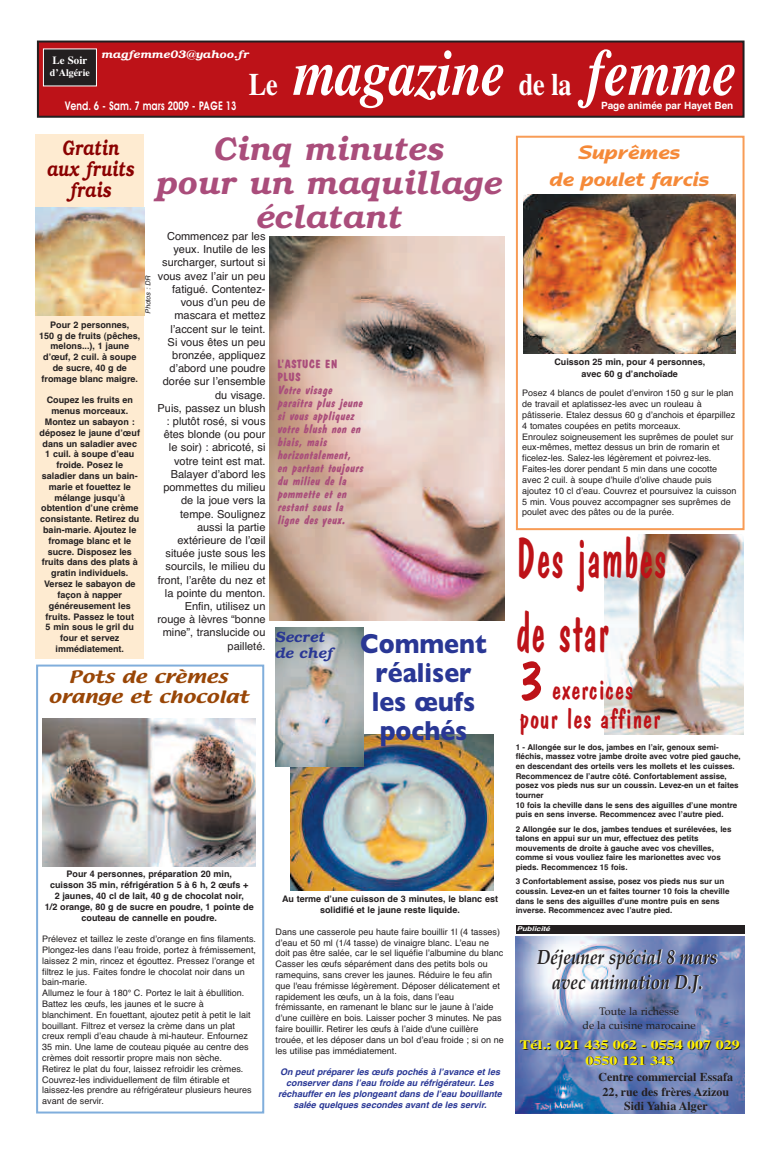
<style>
.page{position:relative;width:780px;height:1149px;background:#fff}
.page>*{position:absolute;margin:0;border:0;box-sizing:border-box;transform-origin:0 0}
.t1{font:italic 700 65.1px "Times";letter-spacing:-.01em;color:#fff;scale:.84 1}
.t2{font:57px/74.1px "Dom Casual";color:#bd1218;scale:.7 1}
.t3{font:italic 600 33px/34px "Bookman";color:#aa4d7b;text-align:center}
.t4{font:28.3px/28.3px "Dom Casual";color:#bd1218;scale:.95 1}
.t5{font:700 27.8px/28.9px "Gill Sans";color:#293795;scale:.9 1}
.t6{font:italic 600 21.1px/21.1px "Bookman";color:#8b0202;text-align:center;scale:.78 1}
.t7{font:italic 700 20.5px/25px "Palatino";color:#231f20;text-align:center;scale:.83 1}
.t8{font:700 20px/27.3px "Nadianne";color:#f58938;text-align:center}
.t9{font:15px/20px "Textile";color:#994606;text-align:center;scale:1.32 1}
.t10{font:italic 600 15px "Bookman";color:#293795}
.t11{font:700 12.7px/15.3px "Times";color:#fff101;text-align:center;scale:1.25 1}
.t12{font:italic 700 12px/13px "Dom Casual";color:#aa4d7b}
.t13{font:700 12px/14.4px "Times";color:#231f20;text-align:center}
.t14{font:600 12px "Avant Garde";color:#fff;scale:.79 1}
.t15{font:700 12px/13px "Dom Casual";color:#aa4d7b}
.t16{font:11px/13.2px "Helvetica";color:#231f20;text-align:right}
.t17{font:italic 600 11px "Bookman";color:#fff;scale:1.09 1}
.t18{font:700 11px "Times";color:#fff}
.t19{font:10.9px/13.2px "Palatino";color:#231f20;text-align:center}
.t20{font:700 10px "Helvetica";color:#fff}
.t21{font:700 10px "Times";color:#fff}
.t22{font:9px/10.8px "Helvetica";color:#231f20}
.t23{font:700 9px/10.8px "Helvetica";color:#231f20;text-align:center}
.t24{font:italic 700 9px/10.8px "Helvetica";color:#293795;text-align:center}
.t25{font:700 8px/9.6px "Helvetica";color:#231f20}
.t26{font:italic 7px "Helvetica";color:#231f20}
.t27{font:italic 700 6.5px "Helvetica";color:#fff;scale:1.22 1}
.s1{font-style:normal;font-size:31.2px}
.s2{font-size:60px}
</style>
<div class="page">
<div style="left:38px;top:42px;width:705px;height:75px;background:#bd1218"></div>
<div style="left:37px;top:40px;width:707px;height:78px;border:2px solid #231f20"></div>
<div style="left:44px;top:49px;width:52px;height:36px;background:#231f20"></div>
<div style="left:43px;top:48px;width:54px;height:38px;border:1px solid #fff"></div>
<img style="left:604px;top:534px;width:139px;height:200px">
<div style="left:35px;top:134px;width:109px;height:524px;background:#feebd1"></div>
<div style="left:36px;top:664px;width:228px;height:449px;border:2px solid #80aedc"></div>
<img style="left:42px;top:718px;width:213px;height:148px">
<div style="left:516px;top:136px;width:228px;height:394px;border:2px solid #f89c56"></div>
<img style="left:523px;top:195px;width:212px;height:158px">
<img style="left:290px;top:734px;width:204px;height:156px">
<img style="left:269px;top:236px;width:235px;height:384px">
<img style="left:275px;top:627px;width:88px;height:139px">
<img style="left:35px;top:207px;width:109px;height:108px">
<img style="left:515px;top:936px;width:229px;height:177px">
<div style="left:515px;top:924px;width:229px;height:9px;background:#231f20"></div>
<h1 class="t1" style="left:249px;top:34px;width:581px"><span class="s1">Le</span> magazine <span class="s1">de la</span> femme</h1>
<p class="t17" style="left:102px;top:47px;width:137px">magfemme03@yahoo.fr</p>
<p class="t18" style="left:53px;top:54px;width:36px">Le Soir</p>
<p class="t21" style="left:50px;top:67px;width:41px">d’Algérie</p>
<h3 class="t14" style="left:65px;top:99px;width:219px">Vend. 6 - Sam. 7 mars 2009 - PAGE 13</h3>
<p class="t20" style="left:601px;top:99px;width:134px">Page animée par Hayet Ben</p>
<h3 class="t6" style="left:47px;top:137px;width:114px">Gratin aux fruits frais</h3>
<h3 class="t3" style="left:157px;top:131px;width:348px">Cinq minutes<br>pour un maquillage éclatant</h3>
<p class="t16" style="left:157px;top:229px;width:109px">Commencez par les yeux. Inutile de les surcharger, surtout si vous avez l’air un peu fatigué. Contentez&shy;vous d’un peu de mascara et mettez l’accent sur le teint.<br>Si vous êtes un peu bronzée, appliquez d’abord une poudre dorée sur l’ensemble du visage.<br>Puis, passez un blush : plutôt rosé, si vous êtes blonde (ou pour le soir) : abricoté, si votre teint est mat.<br>Balayer d’abord les pommettes du milieu de la joue vers la tempe. Soulignez aussi la partie extérieure de l’œil située juste sous les sourcils, le milieu du front, l’arête du nez et la pointe du menton.<br>Enfin, utilisez un rouge à lèvres “bonne mine”, translucide ou pailleté.</p>
<p class="t26" style="left:144px;top:314px;width:42px;rotate:-90deg">Photos : DR</p>
<p class="t23" style="left:39px;top:319px;width:103px">Pour 2 personnes,<br>150 g de fruits (pêches, melons...), 1 jaune d’œuf, 2 cuil. à soupe de sucre, 40 g de fromage blanc maigre.</p>
<p class="t23" style="left:40px;top:395px;width:102px">Coupez les fruits en menus morceaux.<br>Montez un sabayon : déposez le jaune d’œuf dans un saladier avec<br>1 cuil. à soupe d’eau froide. Posez le saladier dans un bain&shy;marie et fouettez le mélange jusqu’à obtention d’une crème consistante. Retirez du bain-marie. Ajoutez le fromage blanc et le sucre. Disposez les fruits dans des plats à gratin individuels.<br>Versez le sabayon de façon à napper généreusement les fruits. Passez le tout<br>5 min sous le gril du four et servez immédiatement.</p>
<h3 class="t9" style="left:48px;top:668px;width:153px">Pots de crèmes orange et chocolat</h3>
<h3 class="t15" style="left:277px;top:358px;width:62px">L’ASTUCE EN<br>PLUS</h3>
<h3 class="t12" style="left:277px;top:384px;width:90px">Votre visage paraîtra plus jeune si vous appliquez votre blush non en biais, mais horizontalement, en partant toujours du milieu de la pommette et en restant sous la ligne des yeux.</h3>
<h3 class="t10" style="left:275px;top:627px;width:51px">Secret</h3>
<h3 class="t5" style="left:372px;top:628px;width:129px;text-indent:-96px"><sub>de</sub> <sub>chef</sub> Comment réaliser les œufs pochés</h3>
<p class="t23" style="left:45px;top:868px;width:210px">Pour 4 personnes, préparation 20 min,<br>cuisson 35 min, réfrigération 5 à 6 h, 2 œufs +<br>2 jaunes, 40 cl de lait, 40 g de chocolat noir,<br>1/2 orange, 80 g de sucre en poudre, 1 pointe de couteau de cannelle en poudre.</p>
<p class="t22" style="left:42px;top:933px;width:215px">Prélevez et taillez le zeste d’orange en fins filaments.<br>Plongez-les dans l’eau froide, portez à frémissement, laissez 2 min, rincez et égouttez. Pressez l’orange et filtrez le jus. Faites fondre le chocolat noir dans un bain-marie.<br>Allumez le four à 180° C. Portez le lait à ébullition.<br>Battez les œufs, les jaunes et le sucre à blanchiment. En fouettant, ajoutez petit à petit le lait bouillant. Filtrez et versez la crème dans un plat creux rempli d’eau chaude à mi-hauteur. Enfournez 35 min. Une lame de couteau piquée au centre des crèmes doit ressortir propre mais non sèche.<br>Retirez le plat du four, laissez refroidir les crèmes.<br>Couvrez-les individuellement de film étirable et laissez-les prendre au réfrigérateur plusieurs heures avant de servir.</p>
<p class="t23" style="left:282px;top:893px;width:217px">Au terme d’une cuisson de 3 minutes, le blanc est solidifié et le jaune reste liquide.</p>
<p class="t22" style="left:275px;top:925px;width:230px">Dans une casserole peu haute faire bouillir 1l (4 tasses) d’eau et 50 ml (1/4 tasse) de vinaigre blanc. L’eau ne doit pas être salée, car le sel liquéfie l’albumine du blanc Casser les œufs séparément dans des petits bols ou ramequins, sans crever les jaunes. Réduire le feu afin que l'eau frémisse légèrement. Déposer délicatement et rapidement les œufs, un à la fois, dans l’eau frémissante, en ramenant le blanc sur le jaune à l’aide d’une cuillère en bois. Laisser pocher 3 minutes. Ne pas faire bouillir. Retirer les œufs à l’aide d'une cuillère trouée, et les déposer dans un boI d’eau froide ; si on ne les utilise pas immédiatement.</p>
<p class="t24" style="left:278px;top:1066px;width:228px">On peutpréparerlesœufspochésàl’avanceetles conserverdansl’eau froideau réfrigérateur.Les réchaufferen lesplongeantdansdel’eau bouillante saléequelquessecondesavantdelesservir.</p>
<h3 class="t8" style="left:549px;top:138px;width:161px">Suprêmes<br>de poulet farcis</h3>
<p class="t23" style="left:554px;top:356px;width:152px;line-height:12px">Cuisson 25 min, pour 4 personnes, avec 60 g d’anchoïade</p>
<p class="t22" style="left:522px;top:388px;width:216px">Posez 4 blancs de poulet d’environ 150 g sur le plan de travail et aplatissez-les avec un rouleau à pâtisserie. Etalez dessus 60 g d’anchois et éparpillez 4 tomates coupées en petits morceaux.<br>Enroulez soigneusement les suprêmes de poulet sur eux-mêmes, mettez dessus un brin de romarin et ficelez-les. Salez-les légèrement et poivrez-les.<br>Faites-les dorer pendant 5 min dans une cocotte avec 2 cuil. à soupe d’huile d’olive chaude puis ajoutez 10 cl d’eau. Couvrez et poursuivez la cuisson 5 min. Vous pouvez accompagner ses suprêmes de poulet avec des pâtes ou de la purée.</p>
<h2 class="t2" style="left:515px;top:526px;width:218px">Des jambes de star</h2>
<h3 class="t4" style="left:519px;top:678px;width:150px"><span class="s2">3</span> exercices pour les affiner</h3>
<p class="t25" style="left:515px;top:742px;width:226px">1 - Allongée sur le dos, jambes en l’air, genoux semi&shy;fléchis, massez votre jambe droite avec votre pied gauche, en descendant des orteils vers les mollets et les cuisses.<br>Recommencez de l’autre côté. Confortablement assise, posez vos pieds nus sur un coussin. Levez-en un et faites tourner<br>10 fois la cheville dans le sens des aiguilles d’une montre puis en sens inverse. Recommencez avec l’autre pied.</p>
<p class="t25" style="left:515px;top:823px;width:217px">2 Allongée sur le dos, jambes tendues et surélevées, les talons en appui sur un mur, effectuez des petits mouvements de droite à gauche avec vos chevilles, comme si vous vouliez faire les marionettes avec vos pieds. Recommencez 15 fois.</p>
<p class="t25" style="left:515px;top:876px;width:215px">3 Confortablement assise, posez vos pieds nus sur un coussin. Levez-en un et faites tourner 10 fois la cheville dans le sens des aiguilles d’une montre puis en sens inverse. Recommencez avec l’autre pied.</p>
<p class="t27" style="left:516px;top:924px;width:31px">Publicité</p>
<h3 class="t7" style="left:537px;top:944px;width:219px">Déjeuner spécial 8 mars avec animation D.J.</h3>
<p class="t19" style="left:582px;top:1004px;width:115px">Toute la richesse<br>de la cuisine marocaine</p>
<h3 class="t11" style="left:520px;top:1036px;width:177px">Tél.: 021 435 062 - 0554 007 029<br>0550 121 343</h3>
<h3 class="t13" style="left:598px;top:1069px;width:136px">Centre commercial Essafa<br>22, rue des frères Azizou<br>Sidi Yahia Alger</h3>
</div>
